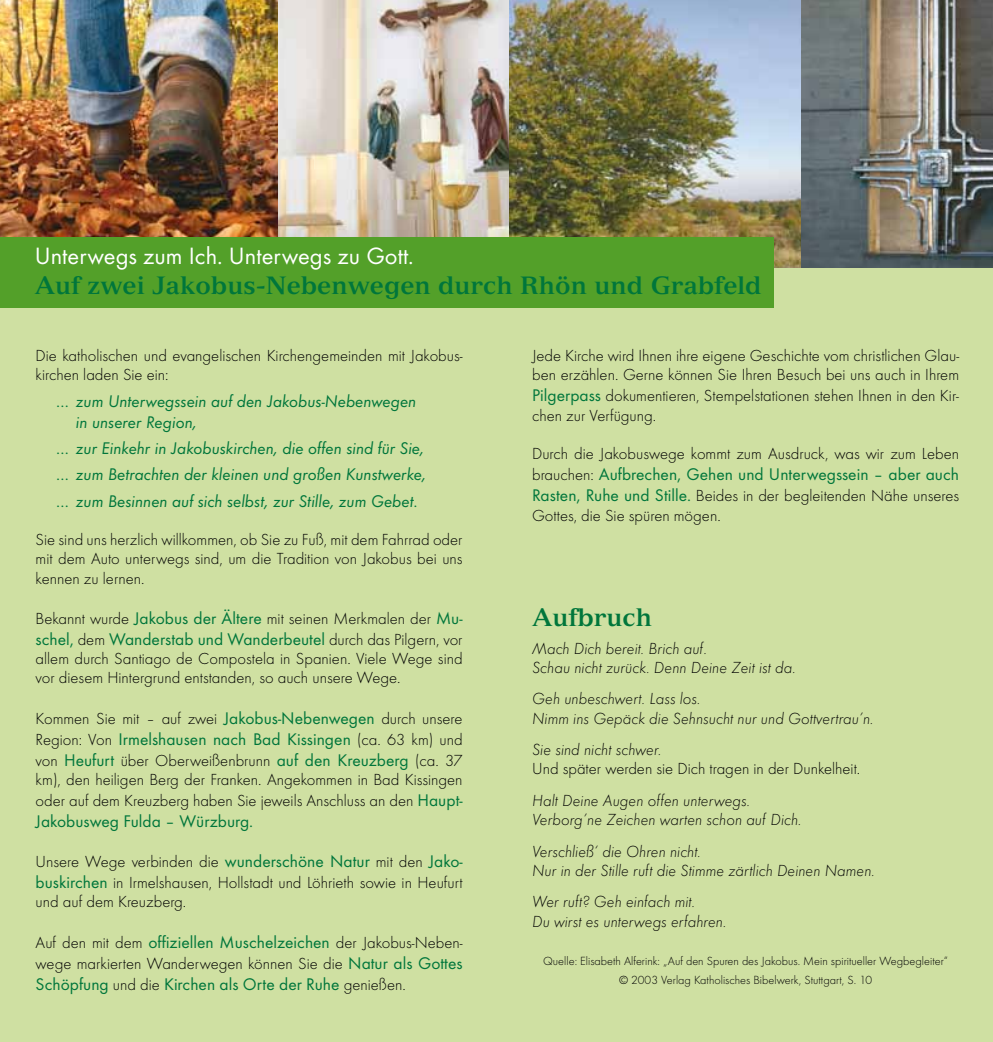
<style>
.page{position:relative;width:993px;height:1042px;background:#fff}
.page>*{position:absolute;margin:0;border:0;box-sizing:border-box;transform-origin:0 0}
.t1{font:700 24.5px "Versailles";color:#00763b}
.t2{font:24.5px "Function";color:#fff}
.t3{font:17.5px "Function";color:#00763b}
.t4{font:italic 17.5px/26.2px "Function";color:#00763b}
.t5{font:300 16.62px/19.2px "Function LH";color:#000}
.t6{font:italic 300 16.62px/19.2px "Function LH";color:#000}
.t7{font:300 12.25px/19.2px "Function LH";color:#000;text-align:center}
.s1{font-family:"Function";font-weight:400;font-size:17.5px;color:#00763b}
.s2{font-family:"Function LH";font-weight:300;font-size:16.62px;color:#000}
</style>
<div class="page">
<div style="left:0;top:0;width:992px;height:1042px;background:#cfe0a2"></div>
<img style="left:278px;top:0;width:714px;height:268px">
<img style="left:0;top:0;width:278px;height:237px">
<div style="left:0;top:237px;width:773px;height:71px;background:#53a029"></div>
<h1 class="t2" style="left:35px;top:242px;width:380px">Unterwegs zum Ich. Unterwegs zu Gott.</h1>
<h1 class="t1" style="left:35px;top:270px;width:728px">Auf zwei Jakobus-Nebenwegen durch Rhön und Grabfeld</h1>
<p class="t5" style="left:36px;top:346px;width:428px">Die katholischen und evangelischen Kirchengemeinden mit Jakobus&shy;kirchen laden Sie ein:</p>
<p class="t4" style="left:76px;top:390px;width:342px;line-height:21px;text-indent:-19px">... zum Unterwegssein auf den Jakobus-Nebenwegen in unserer Region,</p>
<p class="t4" style="left:57px;top:435px;width:371px;text-align:justify">... zur Einkehr in Jakobuskirchen, die offen sind für Sie, ... zum Betrachten der kleinen und großen Kunstwerke, ... zum Besinnen auf sich selbst, zur Stille, zum Gebet.</p>
<p class="t5" style="left:36px;top:530px;width:428px;text-align:justify">Sie sind uns herzlich willkommen, ob Sie zu Fuß, mit dem Fahrrad oder mit dem Auto unterwegs sind, um die Tradition von Jakobus bei uns kennen zu lernen.</p>
<p class="t5" style="left:36px;top:609px;width:428px">Bekannt wurde <span class="s1">Jakobus der Ältere</span> mit seinen Merkmalen der <span class="s1">Mu-</span></p>
<p class="t3" style="left:36px;top:629px;width:428px">schel, <span class="s2">dem</span> Wanderstab und Wanderbeutel <span class="s2">durch das Pilgern, vor</span></p>
<p class="t5" style="left:36px;top:649px;width:428px">allem durch Santiago de Compostela in Spanien. Viele Wege sind vor diesem Hintergrund entstanden, so auch unsere Wege.</p>
<p class="t5" style="left:36px;top:709px;width:428px">Kommen Sie mit – auf zwei <span class="s1">Jakobus-Nebenwegen</span> durch unsere</p>
<p class="t3" style="left:36px;top:729px;width:428px"><span class="s2">Region: Von</span> Irmelshausen nach Bad Kissingen <span class="s2">(ca. 63 km) und</span></p>
<p class="t5" style="left:36px;top:751px;width:428px">von <span class="s1">Heufurt</span> über Oberweißenbrunn <span class="s1">auf den Kreuzberg</span> (ca. 37 km), den heiligen Berg der Franken. Angekommen in Bad Kissingen</p>
<p class="t5" style="left:36px;top:791px;width:428px">oder auf dem Kreuzberg haben Sie jeweils Anschluss an den <span class="s1">Haupt-</span></p>
<p class="t3" style="left:36px;top:811px;width:219px">Jakobusweg Fulda – Würzburg.</p>
<p class="t5" style="left:36px;top:851px;width:428px;line-height:21px">Unsere Wege verbinden die <span class="s1">wunderschöne Natur</span> mit den <span class="s1">Jako&shy;buskirchen</span> in Irmelshausen, Hollstadt und Löhrieth sowie in Heufurt</p>
<p class="t5" style="left:36px;top:892px;width:152px">und auf dem Kreuzberg.</p>
<p class="t5" style="left:36px;top:932px;width:428px;line-height:21px">Auf den mit dem <span class="s1">offiziellen Muschelzeichen</span> der Jakobus-Neben&shy;wege markierten Wanderwegen können Sie die <span class="s1">Natur als Gottes</span></p>
<p class="t3" style="left:36px;top:974px;width:371px">Schöpfung <span class="s2">und die</span> Kirchen als Orte der Ruhe <span class="s2">genießen.</span></p>
<p class="t5" style="left:532px;top:346px;width:428px">Jede Kirche wird Ihnen ihre eigene Geschichte vom christlichen Glau&shy;ben erzählen. Gerne können Sie Ihren Besuch bei uns auch in Ihrem</p>
<p class="t5" style="left:532px;top:387px;width:428px"><span class="s1">Pilgerpass</span> dokumentieren, Stempelstationen stehen Ihnen in den Kir&shy;chen zur Verfügung.</p>
<p class="t5" style="left:532px;top:444px;width:428px">Durch die Jakobuswege kommt zum Ausdruck, was wir zum Leben</p>
<p class="t3" style="left:532px;top:464px;width:428px"><span class="s2">brauchen:</span> Aufbrechen, Gehen und Unterwegssein – aber auch</p>
<p class="t5" style="left:532px;top:486px;width:428px"><span class="s1">Rasten, Ruhe und Stille.</span> Beides in der begleitenden Nähe unseres<br>Gottes, die Sie spüren mögen.</p>
<h1 class="t1" style="left:532px;top:602px;width:121px">Aufbruch</h1>
<p class="t6" style="left:532px;top:639px;width:265px">Mach Dich bereit. Brich auf.<br>Schau nicht zurück. Denn Deine Zeit ist da.</p>
<p class="t6" style="left:532px;top:689px;width:343px">Geh unbeschwert. Lass los.<br>Nimm ins Gepäck die Sehnsucht nur und Gottvertrau’n.</p>
<p class="t6" style="left:532px;top:740px;width:131px">Sie sind nicht schwer.</p>
<p class="t5" style="left:532px;top:759px;width:329px">Und später werden sie Dich tragen in der Dunkelheit.</p>
<p class="t6" style="left:532px;top:791px;width:271px">Halt Deine Augen offen unterwegs.<br>Verborg’ne Zeichen warten schon auf Dich.</p>
<p class="t6" style="left:532px;top:842px;width:344px">Verschließ‘ die Ohren nicht.<br>Nur in der Stille ruft die Stimme zärtlich Deinen Namen.</p>
<p class="t6" style="left:532px;top:892px;width:196px">Wer ruft? Geh einfach mit.<br>Du wirst es unterwegs erfahren.</p>
<p class="t7" style="left:543px;top:951px;width:406px">Quelle: Elisabeth Alferink: „Auf den Spuren des Jakobus. Mein spiritueller Wegbegleiter“ © 2003 Verlag Katholisches Bibelwerk, Stuttgart, S. 10</p>
</div>
